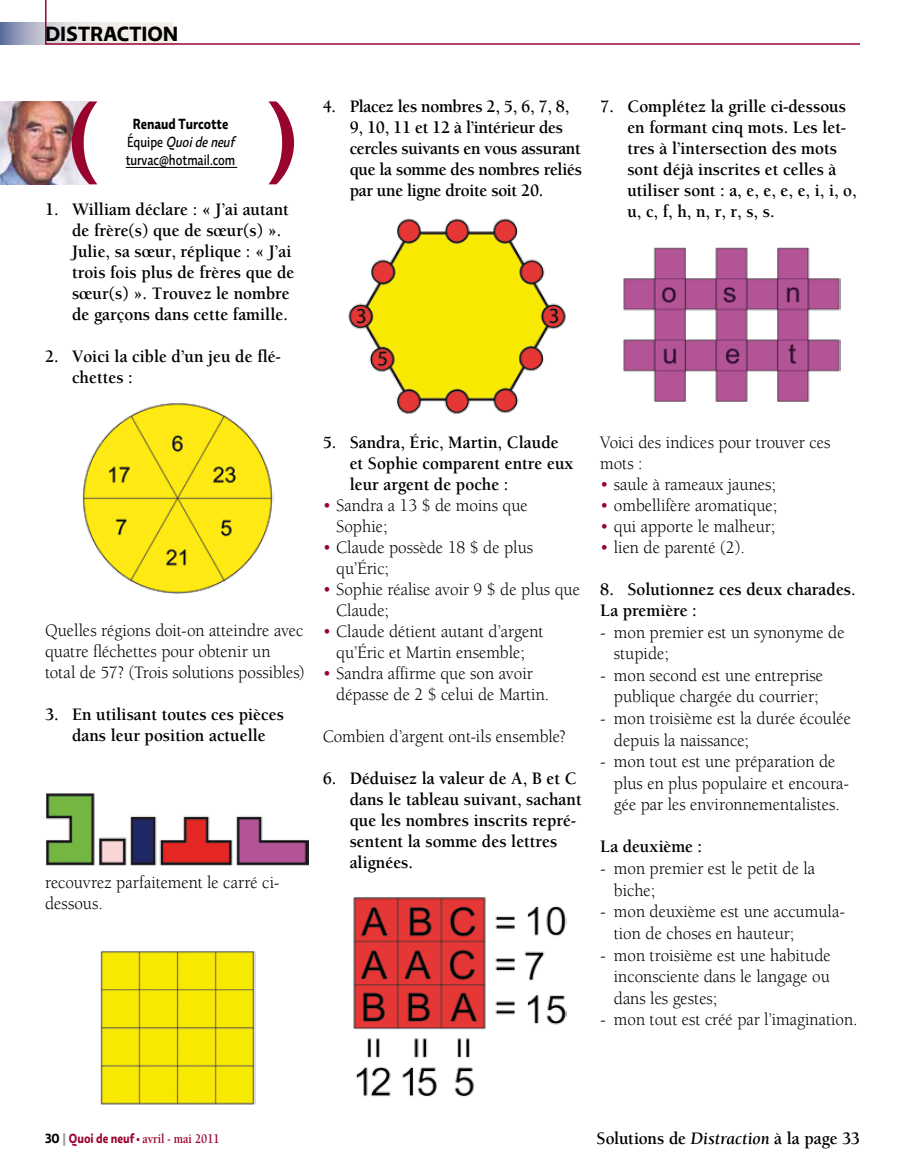
<style>
.page{position:relative;width:905px;height:1168px;background:#fff}
.page>*{position:absolute;margin:0;border:0;box-sizing:border-box;transform-origin:0 0}
.t1{font:700 21px "Relato Sans OT";color:#000}
.t2{font:18px/21px "Berkeley Std";color:#000;scale:.95 1}
.t3{font:700 18px/21px "Berkeley Std";color:#000;scale:.95 1}
.t4{font:700 18px/21px "Berkeley Std";letter-spacing:-.02em;color:#000;scale:.95 1}
.t5{font:500 15px/18px "Relato Sans OT";color:#000;text-align:center;scale:.85 1}
.t6{font:700 13.5px "Berkeley Std";color:#99042f;scale:.85 1}
.s1{font-weight:700}
.s2{font-style:italic}
.s3{color:#99042f}
.s4{font-family:"Relato Sans OT";color:#000}
.s5{font-family:"Relato Sans OT";color:#9c9e9f}
.s6{font-family:"Relato Sans OT"}
</style>
<div class="page">
<svg style="left:0;top:23px;width:44px;height:22px"></svg>
<svg style="left:44px;top:0;width:816px;height:45px"></svg>
<img style="left:0;top:101px;width:72px;height:83px">
<svg style="left:72px;top:101px;width:222px;height:83px"></svg>
<img style="left:82px;top:403px;width:191px;height:191px">
<img style="left:46px;top:793px;width:262px;height:72px">
<img style="left:100px;top:951px;width:155px;height:154px">
<img style="left:348px;top:218px;width:218px;height:196px">
<img style="left:353px;top:897px;width:213px;height:200px">
<img style="left:623px;top:247px;width:217px;height:155px">
<p class="t1" style="left:45px;top:21px;width:132px">Distraction</p>
<p class="t5" style="left:126px;top:115px;width:130px"><span class="s1">Renaud Turcotte<br></span>Équipe <span class="s2">Quoideneuf </span>turvac@hotmail.com</p>
<p class="t3" style="left:72px;top:199px;width:236px;text-indent:-27px">1. William déclare : « J’ai autant de frère(s) que de sœur(s) ».<br>Julie, sa sœur, réplique : « J’ai trois fois plus de frères que de sœur(s) ». Trouvez le nombre de garçons dans cette famille.</p>
<p class="t3" style="left:72px;top:346px;width:221px;text-indent:-27px">2. Voici la cible d’un jeu de flé&shy;chettes :</p>
<p class="t4" style="left:349px;top:96px;width:246px;text-indent:-27px">4. Placez les nombres 2, 5, 6, 7, 8,<br>9, 10, 11 et 12 à l’intérieur des cercles suivants en vous assurant que la somme des nombres reliés par une ligne droite soit 20.</p>
<p class="t3" style="left:627px;top:96px;width:243px;text-indent:-27px">7. Complétez la grille ci-dessous en formant cinq mots. Les let&shy;tres à l’intersection des mots sont déjà inscrites et celles à utiliser sont : a, e, e, e, e, i, i, o, u, c, f, h, n, r, r, s, s.</p>
<p class="t2" style="left:45px;top:620px;width:275px">Quelles régions doit-on atteindre avec quatre fléchettes pour obtenir un total de 57? (Trois solutions possibles)</p>
<p class="t3" style="left:45px;top:704px;width:253px;text-align:center">3. En utilisant toutes ces pièces dans leur position actuelle</p>
<p class="t2" style="left:45px;top:872px;width:248px">recouvrez parfaitement le carré ci&shy;dessous.</p>
<p class="t3" style="left:349px;top:432px;width:237px;text-indent:-27px">5. Sandra, Éric, Martin, Claude et Sophie comparent entre eux leur argent de poche :</p>
<p class="t2" style="left:336px;top:495px;width:203px;text-indent:-13px"><span class="s3">•</span> Sandra a 13 $ de moins que<br>Sophie;</p>
<p class="t2" style="left:336px;top:537px;width:209px;text-indent:-13px"><span class="s3">•</span> Claude possède 18 $ de plus qu’Éric;</p>
<p class="t2" style="left:336px;top:579px;width:258px;text-indent:-13px"><span class="s3">•</span> Sophie réalise avoir 9 $ de plus que<br>Claude;</p>
<p class="t2" style="left:322px;top:621px;width:234px;text-align:center"><span class="s3">•</span> Claude détient autant d’argent qu’Éric et Martin ensemble;</p>
<p class="t2" style="left:336px;top:663px;width:226px;text-indent:-13px"><span class="s3">•</span> Sandra affirme que son avoir dépasse de 2 $ celui de Martin.</p>
<p class="t2" style="left:322px;top:726px;width:257px">Combien d’argent ont-ils ensemble?</p>
<p class="t3" style="left:349px;top:768px;width:246px;text-indent:-27px">6. Déduisez la valeur de A, B et C dans le tableau suivant, sachant que les nombres inscrits repré&shy;sentent la somme des lettres alignées.</p>
<p class="t2" style="left:600px;top:432px;width:244px">Voici des indices pour trouver ces mots :</p>
<p class="t2" style="left:600px;top:474px;width:186px"><span class="s3">•</span> saule à rameaux jaunes;</p>
<p class="t2" style="left:600px;top:495px;width:188px"><span class="s3">•</span> ombellifère aromatique;</p>
<p class="t2" style="left:600px;top:516px;width:186px"><span class="s3">•</span> qui apporte le malheur;</p>
<p class="t2" style="left:600px;top:537px;width:154px"><span class="s3">•</span> lien de parenté (2).</p>
<p class="t3" style="left:600px;top:579px;width:270px">8. Solutionnez ces deux charades.<br>La première :</p>
<p class="t2" style="left:613px;top:621px;width:244px;line-height:21.6px;text-indent:-13px">- mon premier est un synonyme de stupide;</p>
<p class="t2" style="left:600px;top:665px;width:236px;line-height:21.6px;text-align:center">- mon second est une entreprise publique chargée du courrier;</p>
<p class="t2" style="left:613px;top:708px;width:251px;line-height:21.6px;text-indent:-13px">- mon troisième est la durée écoulée depuis la naissance;</p>
<p class="t2" style="left:613px;top:751px;width:249px;line-height:21.6px;text-indent:-13px">- mon tout est une préparation de plus en plus populaire et encoura&shy;gée par les environnementalistes.</p>
<p class="t3" style="left:600px;top:836px;width:109px">La deuxième :</p>
<p class="t2" style="left:613px;top:858px;width:213px;line-height:21.6px;text-indent:-13px">- mon premier est le petit de la biche;</p>
<p class="t2" style="left:613px;top:901px;width:245px;line-height:21.6px;text-indent:-13px">- mon deuxième est une accumula&shy;tion de choses en hauteur;</p>
<p class="t2" style="left:613px;top:944px;width:230px;line-height:21.6px;text-align:justify;text-indent:-13px">- mon troisième est une habitude inconsciente dans le langage ou dans les gestes;</p>
<p class="t2" style="left:600px;top:1009px;width:272px">- mon tout est créé par l’imagination.</p>
<p class="t6" style="left:45px;top:1131px;width:207px"><span class="s4">30</span> <span class="s5">|</span> <span class="s6">Quoi de neuf •</span> avril - mai 2011</p>
<p class="t3" style="left:596px;top:1128px;width:279px">Solutions de <span class="s2">Distraction</span> à la page 33</p>
</div>
